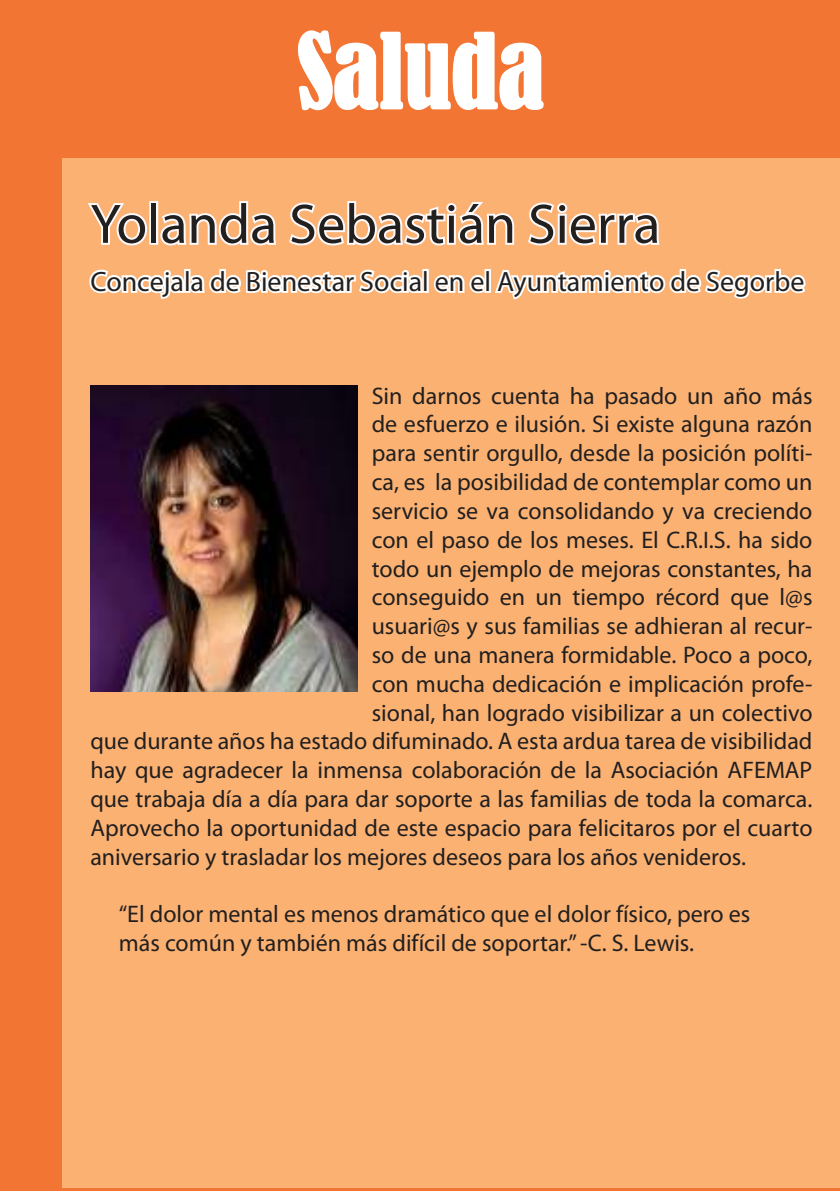
<style>
.page{position:relative;width:840px;height:1191px;background:#fff}
.page>*{position:absolute;margin:0;border:0;box-sizing:border-box;transform-origin:0 0}
.t1{font:condensed 96px "Bernard";color:#fff}
.t2{font:56px "Myriad Pro";color:#221f1f}
.t3{font:28px "Myriad Pro";color:#221f1f}
.t4{font:24px/28.8px "Myriad Pro";color:#221f1f}
</style>
<div class="page">
<div style="left:0;top:0;width:839px;height:1191px;background:#f37533"></div>
<div style="left:62px;top:159px;width:777px;height:1029px;background:#fab172"></div>
<svg style="left:84px;top:30px;width:723px;height:410px"></svg>
<img style="left:91px;top:386px;width:266px;height:306px">
<h1 class="t1" style="left:297px;top:19px;width:249px">Saluda</h1>
<h2 class="t2" style="left:90px;top:196px;width:571px">Yolanda Sebastián Sierra</h2>
<p class="t3" style="left:90px;top:267px;width:715px">Concejala de Bienestar Social en el Ayuntamiento de Segorbe</p>
<p class="t4" style="left:371px;top:382px;width:442px">Sin darnos cuenta ha pasado un año más</p>
<p class="t4" style="left:371px;top:411px;width:442px">de esfuerzo e ilusión. Si existe alguna razón</p>
<p class="t4" style="left:371px;top:439px;width:442px">para sentir orgullo, desde la posición políti-</p>
<p class="t4" style="left:371px;top:468px;width:442px">ca, es la posibilidad de contemplar como un</p>
<p class="t4" style="left:371px;top:497px;width:442px">servicio se va consolidando y va creciendo</p>
<p class="t4" style="left:371px;top:526px;width:442px">con el paso de los meses. El C.R.I.S. ha sido</p>
<p class="t4" style="left:371px;top:555px;width:442px">todo un ejemplo de mejoras constantes, ha</p>
<p class="t4" style="left:371px;top:583px;width:442px">conseguido en un tiempo récord que l@s</p>
<p class="t4" style="left:371px;top:612px;width:442px">usuari@s y sus familias se adhieran al recur-</p>
<p class="t4" style="left:371px;top:641px;width:442px">so de una manera formidable. Poco a poco,</p>
<p class="t4" style="left:371px;top:670px;width:442px">con mucha dedicación e implicación profe-</p>
<p class="t4" style="left:371px;top:699px;width:442px">sional, han logrado visibilizar a un colectivo</p>
<p class="t4" style="left:90px;top:727px;width:723px">que durante años ha estado difuminado. A esta ardua tarea de visibilidad</p>
<p class="t4" style="left:90px;top:756px;width:723px">hay que agradecer la inmensa colaboración de la Asociación AFEMAP</p>
<p class="t4" style="left:90px;top:785px;width:723px">que trabaja día a día para dar soporte a las familias de toda la comarca.</p>
<p class="t4" style="left:90px;top:814px;width:723px">Aprovecho la oportunidad de este espacio para felicitaros por el cuarto</p>
<p class="t4" style="left:90px;top:843px;width:657px">aniversario y trasladar los mejores deseos para los años venideros.</p>
<p class="t4" style="left:119px;top:900px;width:632px">“El dolor mental es menos dramático que el dolor físico, pero es más común y también más difícil de soportar.” -C. S. Lewis.</p>
</div>
